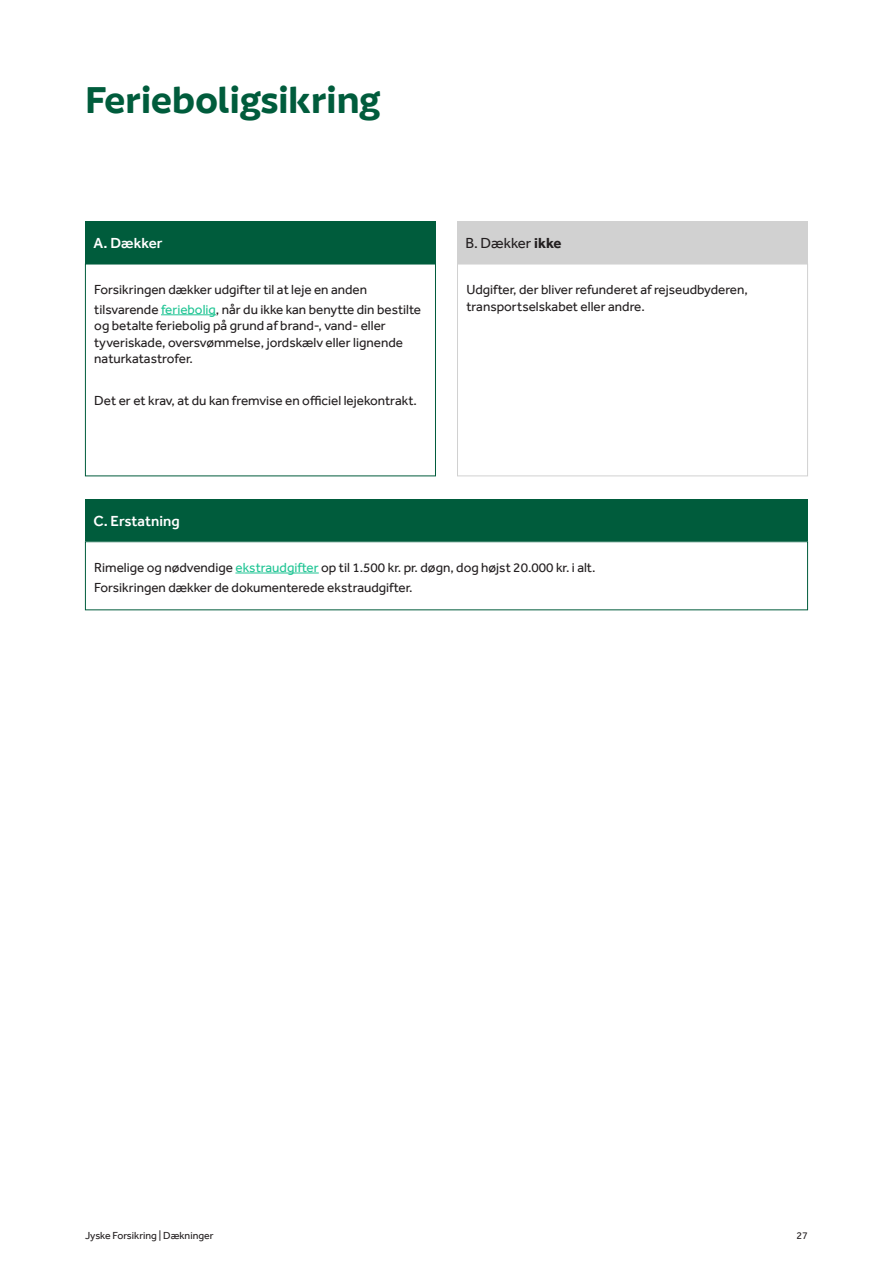
<style>
.page{position:relative;width:893px;height:1263px;background:#fff}
.page>*{position:absolute;margin:0;border:0;box-sizing:border-box;transform-origin:0 0}
.H3_Afsnitsoverskrift{font:700 36px "Jyske Bogstaver";color:#005c3c}
.Overskrift_Skema_HVID{font:500 15px "Effra";color:#fff}
.Overskrift_Skema{font:15px "Effra";color:#231f20}
.Brødtekst_Skema{font:13.5px/16.5px "Effra";color:#231f20}
.t1{font:10.5px "Effra";color:#231f20}
.s1{font-weight:700}
.s2{color:#20c594}
</style>
<div class="page">
<div style="left:85px;top:499px;width:723px;height:42px;background:#005c3c"></div>
<div style="left:457px;top:221px;width:351px;height:43px;background:#d1d1d1"></div>
<div style="left:85px;top:221px;width:351px;height:43px;background:#005c3c"></div>
<hr style="left:235px;top:573px;width:84px;height:1px;background:#20c594">
<div style="left:85px;top:541px;width:723px;height:69px;border:1px solid #005c3c"></div>
<div style="left:457px;top:264px;width:351px;height:212px;border:1px solid #d1d1d1"></div>
<hr style="left:161px;top:314px;width:55px;height:1px;background:#20c594">
<div style="left:85px;top:264px;width:351px;height:212px;border:1px solid #005c3c"></div>
<p class="H3_Afsnitsoverskrift" style="left:85px;top:75px;width:297px">Ferieboligsikring</p>
<p class="Overskrift_Skema_HVID" style="left:94px;top:234px;width:70px">A. Dækker</p>
<p class="Overskrift_Skema" style="left:466px;top:234px;width:97px">B. Dækker <span class="s1">ikke</span></p>
<p class="Brødtekst_Skema" style="left:94px;top:280px;width:328px;line-height:19.5px">Forsikringen dækker udgifter til at leje en anden tilsvarende <span class="s2">feriebolig</span>, når du ikke kan benytte din bestilte</p>
<p class="Brødtekst_Skema" style="left:94px;top:317px;width:310px">og betalte feriebolig på grund af brand-, vand- eller tyveriskade, oversvømmelse, jordskælv eller lignende naturkatastrofer.</p>
<p class="Brødtekst_Skema" style="left:94px;top:392px;width:324px">Det er et krav, at du kan fremvise en officiel lejekontrakt.</p>
<p class="Overskrift_Skema_HVID" style="left:94px;top:512px;width:88px">C. Erstatning</p>
<p class="Brødtekst_Skema" style="left:466px;top:281px;width:283px">Udgifter, der bliver refunderet af rejseudbyderen, transportselskabet eller andre.</p>
<p class="Brødtekst_Skema" style="left:94px;top:559px;width:503px">Rimelige og nødvendige <span class="s2">ekstraudgifter</span> op til 1.500 kr. pr. døgn, dog højst 20.000 kr. i alt.</p>
<p class="Brødtekst_Skema" style="left:94px;top:579px;width:320px">Forsikringen dækker de dokumenterede ekstraudgifter.</p>
<p class="t1" style="left:85px;top:1229px;width:130px">Jyske Forsikring | Dækninger</p>
<p class="t1" style="left:796px;top:1229px;width:13px">27</p>
</div>
